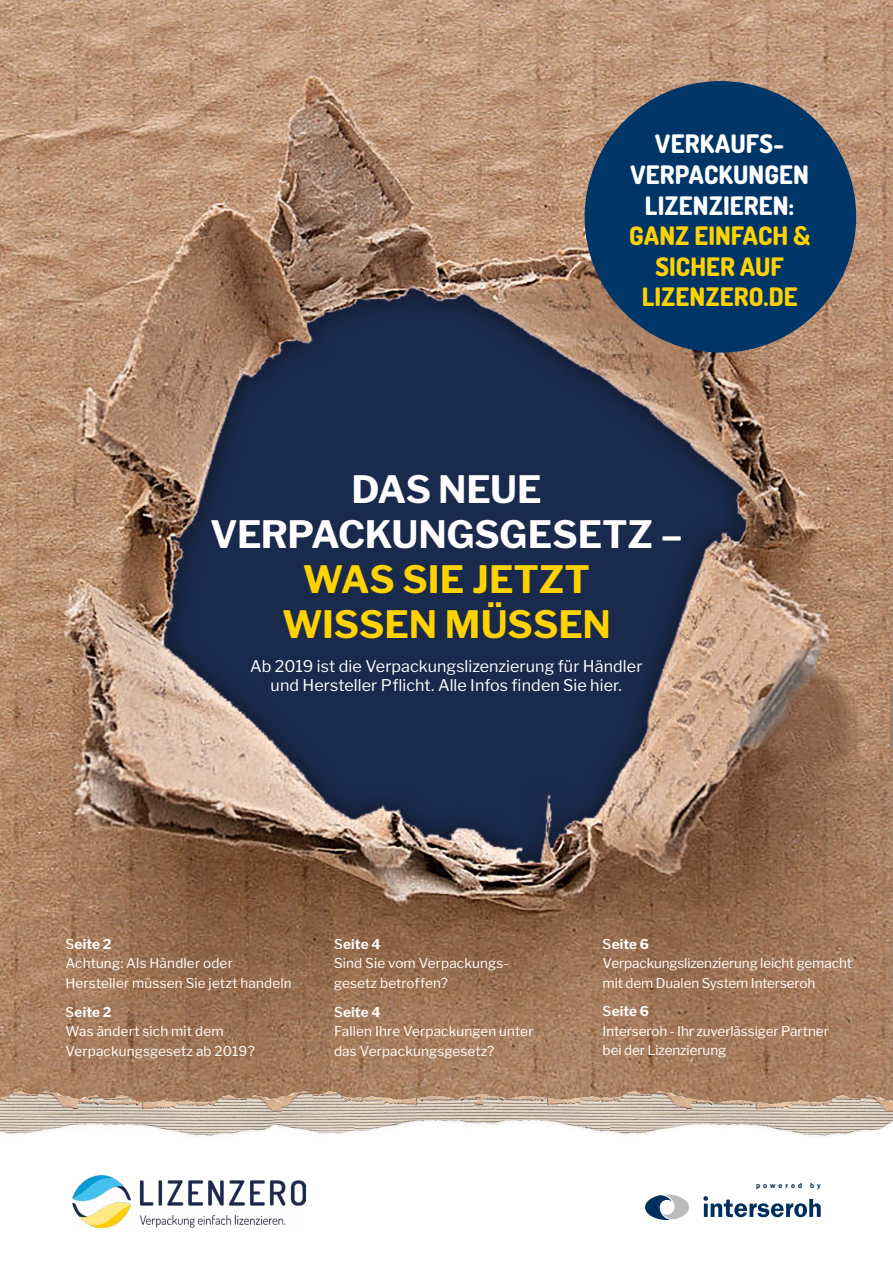
<style>
.page{position:relative;width:893px;height:1263px;background:#fff}
.page>*{position:absolute;margin:0;border:0;box-sizing:border-box;transform-origin:0 0}
.t1{font:700 37.5px/45px "Libre Franklin";letter-spacing:-.01em;color:#fff;text-align:center}
.t2{font:700 37.5px/45px "Libre Franklin";color:#ffd200;text-align:center}
.t3{font:800 25.5px/30.6px "Dosis";letter-spacing:.01em;color:#fff;text-align:center}
.t4{font:800 25.5px/30.6px "Dosis";letter-spacing:.005em;color:#ffd200;text-align:center}
.t5{font:16.05px/19.4px "Libre Franklin";letter-spacing:.005em;color:#fff;text-align:center}
.t6{font:13.5px/19.5px "Libre Franklin";color:#fff}
.t7{font:600 7.5px "ITC Franklin Gothic Std";letter-spacing:.4em;color:#002f5d}
.s1{font-weight:500}
.s2{font-weight:700}
</style>
<div class="page">
<img style="left:0;top:0;width:892px;height:1088px">
<img style="left:0;top:1088px;width:893px;height:49px">
<img style="left:72px;top:1175px;width:233px;height:52px">
<svg style="left:703px;top:1196px;width:118px;height:21px"></svg>
<svg style="left:645px;top:1194px;width:44px;height:26px"></svg>
<div style="left:585px;top:81px;width:271px;height:272px;background:#003667;border-radius:50%"></div>
<h2 class="t3" style="left:630px;top:128px;width:180px">VERKAUFS-<br>VERPACKUNGEN<br>LIZENZIEREN:</h2>
<h2 class="t4" style="left:629px;top:220px;width:182px">GANZ EINFACH &amp;<br>SICHER AUF<br>LIZENZERO.DE</h2>
<h1 class="t1" style="left:210px;top:467px;width:474px">DAS NEUE<br>VERPACKUNGSGESETZ –</h1>
<h1 class="t2" style="left:282px;top:557px;width:330px">WAS SIE JETZT<br>WISSEN MÜSSEN</h1>
<p class="t5" style="left:250px;top:656px;width:394px">Ab 2019 ist die Verpackungslizenzierung für Händler und Hersteller Pflicht. Alle Infos finden Sie hier.</p>
<p class="t6" style="left:65px;top:934px;width:228px"><span class="s1">S</span><span class="s2">eite 2<br></span>Achtung: Als Händler oder<br>Hersteller müssen Sie jetzt handeln</p>
<p class="t6" style="left:65px;top:1002px;width:191px"><span class="s1">S</span><span class="s2">eite 2<br></span>Was ändert sich mit dem<br>Verpackungsgesetz ab 2019?</p>
<p class="t6" style="left:334px;top:934px;width:176px"><span class="s1">S</span><span class="s2">eite 4<br></span>Sind Sie vom Verpackungs&shy;gesetz betroffen?</p>
<p class="t6" style="left:334px;top:1002px;width:201px"><span class="s1">S</span><span class="s2">eite 4<br></span>Fallen Ihre Verpackungen unter das Verpackungsgesetz?</p>
<p class="t6" style="left:603px;top:934px;width:251px"><span class="s1">S</span><span class="s2">eite 6<br></span>Verpackungslizenzierung leicht gemacht mit dem Dualen System Interseroh</p>
<p class="t6" style="left:603px;top:1002px;width:228px"><span class="s1">S</span><span class="s2">eite 6<br></span>Interseroh - Ihr zuverlässiger Partner bei der Lizenzierung</p>
<p class="t7" style="left:756px;top:1181px;width:66px">powered by</p>
</div>
